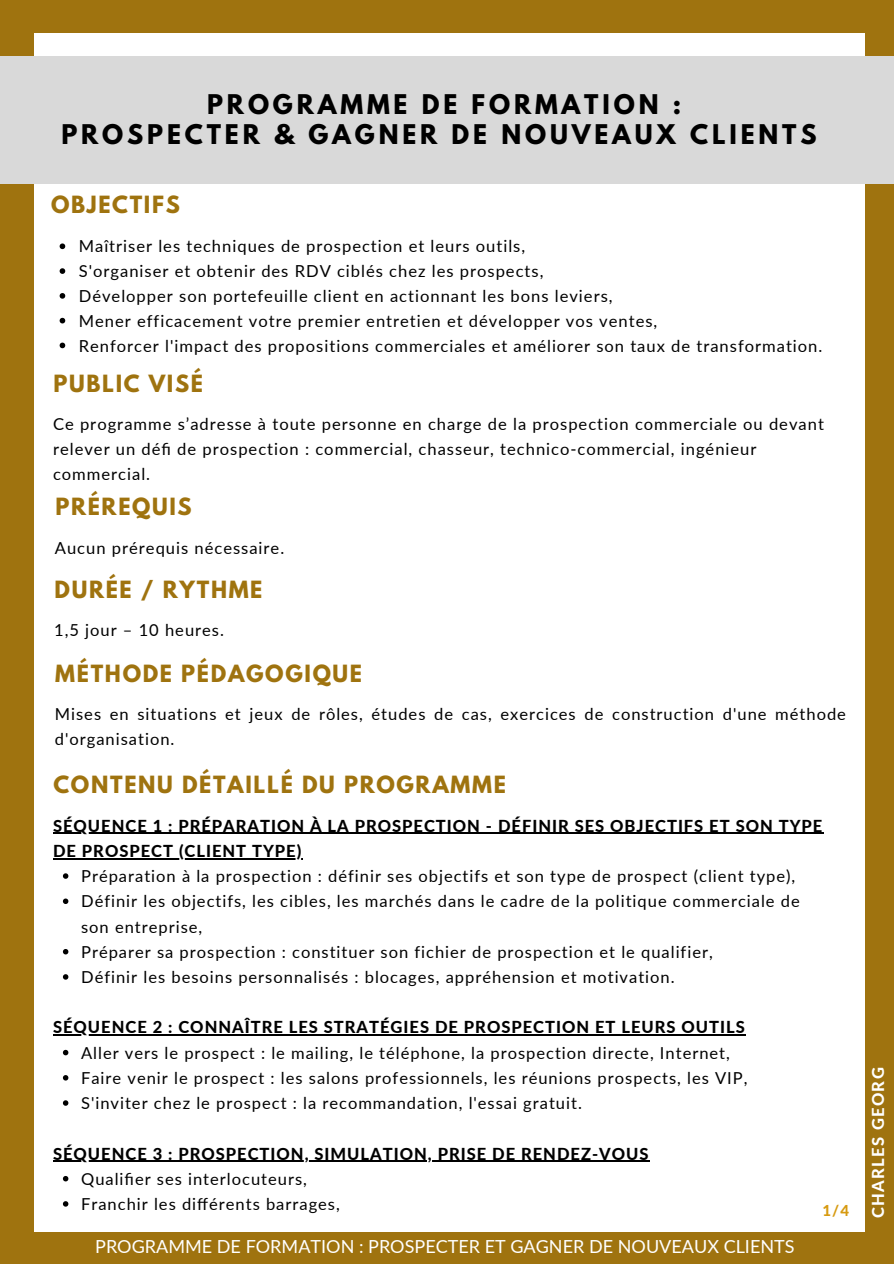
<style>
.page{position:relative;width:894px;height:1264px;background:#fff}
.page>*{position:absolute;margin:0;border:0;box-sizing:border-box;transform-origin:0 0}
.t1{font:700 24px "League Spartan";letter-spacing:.16em;color:#000}
.t2{font:700 21px "League Spartan";letter-spacing:.08em;color:#9f730f}
.t3{font:18px "Lato";color:#fff}
.t4{font:16.5px/24.8px "Lato";letter-spacing:.06em;color:#000}
.t5{font:800 16.5px/25.2px "Lato";letter-spacing:.06em;color:#000}
.t6{font:800 16.5px "Lato";letter-spacing:.08em;color:#fff}
.t7{font:800 15px "Lato";color:#d79a10}
</style>
<div class="page">
<div style="left:0;top:0;width:893px;height:1263px;background:#9f730f"></div>
<div style="left:34px;top:33px;width:830px;height:1198px;background:#fff"></div>
<div style="left:0;top:57px;width:893px;height:126px;background:#d9d9d9"></div>
<svg style="left:63px;top:873px;width:5px;height:5px"></svg>
<svg style="left:63px;top:898px;width:5px;height:6px"></svg>
<svg style="left:63px;top:949px;width:5px;height:5px"></svg>
<svg style="left:63px;top:974px;width:5px;height:5px"></svg>
<svg style="left:63px;top:1049px;width:5px;height:6px"></svg>
<svg style="left:63px;top:1075px;width:5px;height:5px"></svg>
<svg style="left:63px;top:1100px;width:5px;height:5px"></svg>
<svg style="left:63px;top:1176px;width:5px;height:5px"></svg>
<svg style="left:63px;top:1201px;width:5px;height:5px"></svg>
<hr style="left:53px;top:832px;width:770px;height:1px;background:#000">
<hr style="left:53px;top:858px;width:249px;height:1px;background:#000">
<hr style="left:53px;top:1034px;width:692px;height:1px;background:#000">
<hr style="left:53px;top:1160px;width:596px;height:1px;background:#000">
<svg style="left:60px;top:243px;width:5px;height:6px"></svg>
<svg style="left:60px;top:268px;width:5px;height:6px"></svg>
<svg style="left:60px;top:293px;width:5px;height:6px"></svg>
<svg style="left:60px;top:318px;width:5px;height:5px"></svg>
<svg style="left:60px;top:342px;width:5px;height:6px"></svg>
<p class="t1" style="left:207px;top:92px;width:475px">PROGRAMME DE FORMATION :</p>
<p class="t1" style="left:61px;top:122px;width:756px">PROSPECTER &amp; GAGNER DE NOUVEAUX CLIENTS</p>
<p class="t2" style="left:51px;top:194px;width:130px">OBJECTIFS</p>
<p class="t4" style="left:79px;top:234px;width:448px">Maîtriser les techniques de prospection et leurs outils,</p>
<p class="t4" style="left:79px;top:258px;width:466px">S'organiser et obtenir des RDV ciblés chez les prospects,</p>
<p class="t4" style="left:79px;top:283px;width:535px">Développer son portefeuille client en actionnant les bons leviers,</p>
<p class="t4" style="left:79px;top:308px;width:580px">Mener efficacement votre premier entretien et développer vos ventes,</p>
<p class="t4" style="left:79px;top:333px;width:745px">Renforcer l'impact des propositions commerciales et améliorer son taux de transformation.</p>
<p class="t2" style="left:53px;top:373px;width:151px">PUBLIC VISÉ</p>
<p class="t4" style="left:53px;top:412px;width:772px">Ce programme s’adresse à toute personne en charge de la prospection commerciale ou devant relever un défi de prospection : commercial, chasseur, technico-commercial, ingénieur commercial.</p>
<p class="t2" style="left:55px;top:496px;width:138px">PRÉREQUIS</p>
<p class="t4" style="left:55px;top:535px;width:231px">Aucun prérequis nécessaire.</p>
<p class="t2" style="left:54px;top:579px;width:209px">DURÉE / RYTHME</p>
<p class="t4" style="left:54px;top:617px;width:171px">1,5 jour – 10 heures.</p>
<p class="t2" style="left:55px;top:663px;width:308px">MÉTHODE PÉDAGOGIQUE</p>
<p class="t4" style="left:55px;top:701px;width:792px">Mises en situations et jeux de rôles, études de cas, exercices de construction d'une méthode d'organisation.</p>
<p class="t2" style="left:53px;top:774px;width:454px">CONTENU DÉTAILLÉ DU PROGRAMME</p>
<p class="t5" style="left:53px;top:812px;width:770px">SÉQUENCE 1 : PRÉPARATION À LA PROSPECTION - DÉFINIR SES OBJECTIFS ET SON TYPE<br>DE PROSPECT (CLIENT TYPE)</p>
<p class="t4" style="left:81px;top:863px;width:715px">Préparation à la prospection : définir ses objectifs et son type de prospect (client type),</p>
<p class="t4" style="left:81px;top:888px;width:720px;line-height:25.2px">Définir les objectifs, les cibles, les marchés dans le cadre de la politique commerciale de son entreprise,</p>
<p class="t4" style="left:81px;top:939px;width:633px">Préparer sa prospection : constituer son fichier de prospection et le qualifier,</p>
<p class="t4" style="left:81px;top:964px;width:595px">Définir les besoins personnalisés : blocages, appréhension et motivation.</p>
<p class="t5" style="left:53px;top:1014px;width:693px">SÉQUENCE 2 : CONNAÎTRE LES STRATÉGIES DE PROSPECTION ET LEURS OUTILS</p>
<p class="t4" style="left:81px;top:1039px;width:650px">Aller vers le prospect : le mailing, le téléphone, la prospection directe, Internet,</p>
<p class="t4" style="left:81px;top:1065px;width:667px">Faire venir le prospect : les salons professionnels, les réunions prospects, les VIP,</p>
<p class="t4" style="left:81px;top:1090px;width:502px">S'inviter chez le prospect : la recommandation, l'essai gratuit.</p>
<p class="t5" style="left:53px;top:1140px;width:597px">SÉQUENCE 3 : PROSPECTION, SIMULATION, PRISE DE RENDEZ-VOUS</p>
<p class="t4" style="left:81px;top:1165px;width:227px">Qualifier ses interlocuteurs,</p>
<p class="t4" style="left:81px;top:1191px;width:260px">Franchir les différents barrages,</p>
<p class="t3" style="left:95px;top:1234px;width:700px">PROGRAMME DE FORMATION : PROSPECTER ET GAGNER DE NOUVEAUX CLIENTS</p>
<p class="t7" style="left:822px;top:1201px;width:28px">1/4</p>
<p class="t6" style="left:867px;top:1217px;width:152px;rotate:-90deg">CHARLES GEORG</p>
</div>
